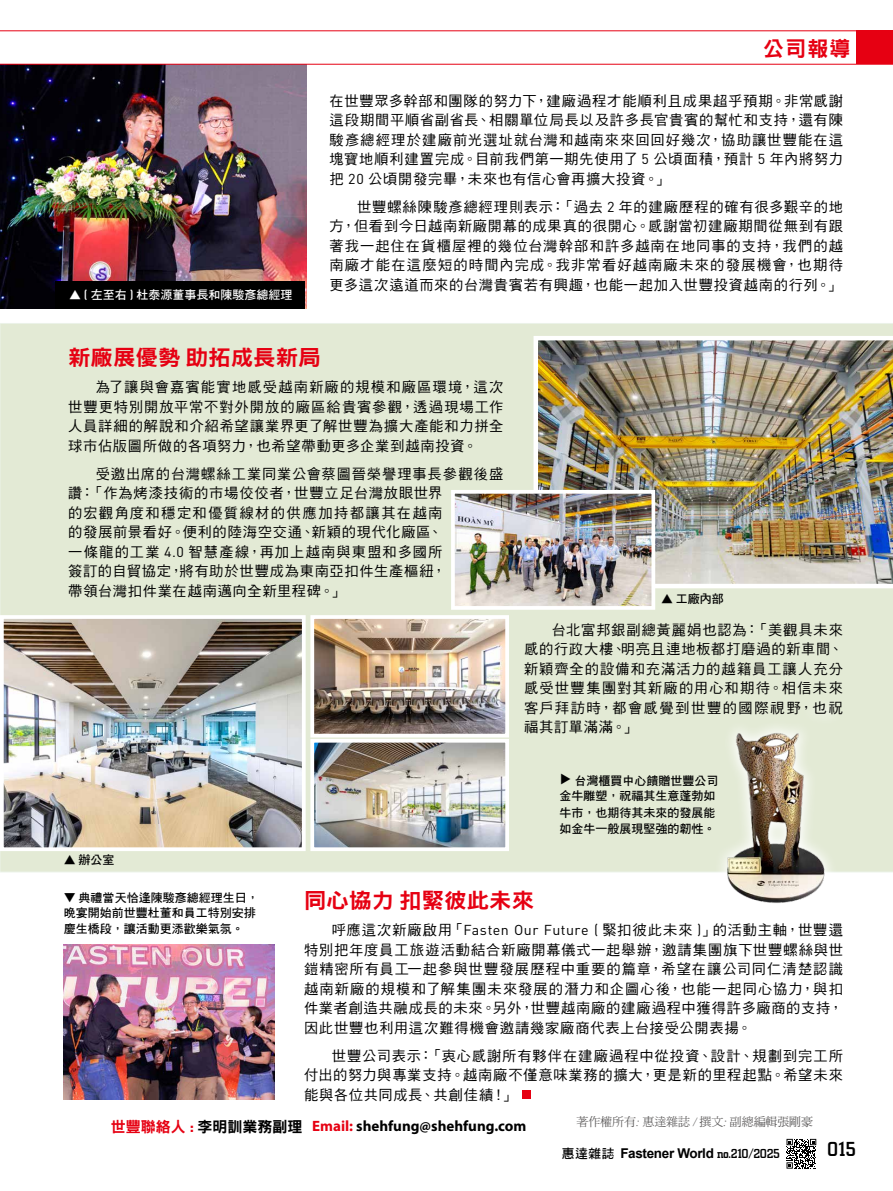
<style>
.page{position:relative;width:893px;height:1191px;background:#fff}
.page>*{position:absolute;margin:0;border:0;box-sizing:border-box;transform-origin:0 0}
.t1{font:21.3px "DF Hei Std W9";color:#e60012;scale:1.05 1}
.t2{font:21px "DF Hei Std W9";color:#e60012}
.t3{font:500 21px "City D";color:#000}
.t4{font:700 15px "Myriad Pro";color:#000}
.t5{font:14.25px/19.5px "DF Hei Std W5";letter-spacing:.06em;color:#000;text-align:justify}
.t6{font:700 13.5px "Arial";letter-spacing:-.025em;color:#000}
.t7{font:12px/15.3px "DF Hei Std W7";color:#000}
.t8{font:12px "DF Ming Std W5";letter-spacing:-.01em;color:#595757}
.t9{font:12px "DF Hei Std W7";color:#fff}
.s1{font-family:"DIN Pro";font-weight:500}
.s2{font-family:"DIN Pro"}
.s3{font-family:"DF Hei Std W9";font-weight:400;color:#e60012}
.s4{font-family:"DIN Pro";color:#e60012}
.s5{font-family:"DF Hei Std W9";font-weight:400}
.s6{color:#e60012}
.s7{font-family:"Times New Roman";font-style:italic}
.s8{font-family:"DF Hei Std W7";font-weight:400;font-size:12.75px}
.s9{font-family:"City D";font-weight:500}
</style>
<div class="page">
<img style="left:0;top:65px;width:306px;height:244px">
<div style="left:55px;top:281px;width:250px;height:28px;background:#000"></div>
<div style="left:0;top:323px;width:893px;height:549px;background:#e3ead5"></div>
<div style="left:857px;top:31px;width:36px;height:33px;background:#e60012"></div>
<hr style="left:0;top:64px;width:893px;height:1px;background:#e60012">
<hr style="left:0;top:31px;width:893px;height:1px;background:#e60012">
<svg style="left:786px;top:1138px;width:30px;height:30px"></svg>
<div style="left:522px;top:1090px;width:8px;height:8px;background:#e60012"></div>
<div style="left:713px;top:697px;width:132px;height:176px;background:#e3ead5"></div>
<img style="left:714px;top:711px;width:117px;height:192px">
<img style="left:533px;top:336px;width:360px;height:252px">
<img style="left:64px;top:944px;width:211px;height:155px">
<img style="left:456px;top:495px;width:194px;height:110px">
<div style="left:451px;top:490px;width:204px;height:120px;border:4px solid #fff"></div>
<img style="left:5px;top:620px;width:296px;height:226px">
<div style="left:0;top:615px;width:306px;height:236px;border:4px solid #fff"></div>
<img style="left:315px;top:620px;width:189px;height:112px">
<div style="left:310px;top:615px;width:199px;height:122px;border:4px solid #fff"></div>
<img style="left:315px;top:744px;width:189px;height:102px">
<div style="left:310px;top:739px;width:199px;height:112px;border:4px solid #fff"></div>
<p class="t9" style="left:69px;top:288px;width:225px">▲ <span class="s1">(</span> 左至右 <span class="s1">)</span> 杜泰源董事長和陳駿彥總經理</p>
<h2 class="t2" style="left:763px;top:37px;width:89px">公司報導</h2>
<p class="t5" style="left:330px;top:91px;width:515px">在世豐眾多幹部和團隊的努力下，建廠過程才能順利且成果超乎預期。非常感謝這段期間平順省副省長、相關單位局長以及許多長官貴賓的幫忙和支持，還有陳駿彥總經理於建廠前光選址就台灣和越南來來回回好幾次，協助讓世豐能在這塊寶地順利建置完成。目前我們第一期先使用了 <span class="s2">5</span> 公頃面積，預計 <span class="s2">5</span> 年內將努力把 <span class="s2">20</span> 公頃開發完畢，未來也有信心會再擴大投資。」</p>
<p class="t5" style="left:330px;top:197px;width:515px;text-indent:28px">世豐螺絲陳駿彥總經理則表示：「過去 <span class="s2">2</span> 年的建廠歷程的確有很多艱辛的地方，但看到今日越南新廠開幕的成果真的很開心。感謝當初建廠期間從無到有跟著我一起住在貨櫃屋裡的幾位台灣幹部和許多越南在地同事的支持，我們的越南廠才能在這麼短的時間內完成。我非常看好越南廠未來的發展機會，也期待更多這次遠道而來的台灣貴賓若有興趣，也能一起加入世豐投資越南的行列。」</p>
<h1 class="t1" style="left:68px;top:345px;width:242px">新廠展優勢助拓成長新局</h1>
<p class="t5" style="left:68px;top:377px;width:437px;text-indent:28px">為了讓與會嘉賓能實地感受越南新廠的規模和廠區環境，這次世豐更特別開放平常不對外開放的廠區給貴賓參觀，透過現場工作人員詳細的解說和介紹希望讓業界更了解世豐為擴大產能和力拼全球市佔版圖所做的各項努力，也希望帶動更多企業到越南投資。</p>
<p class="t5" style="left:68px;top:463px;width:437px;text-align:left;text-indent:28px">受邀出席的台灣螺絲工業同業公會蔡圖晉榮譽理事長參觀後盛讚：「作為烤漆技術的市場佼佼者，世豐立足台灣放眼世界<br>的宏觀角度和穩定和優質線材的供應加持都讓其在越南<br>的發展前景看好。便利的陸海空交通、新穎的現代化廠區、<br>一條龍的工業 <span class="s2">4.0</span> 智慧產線，再加上越南與東盟和多國所<br>簽訂的自貿協定，將有助於世豐成為東南亞扣件生產樞紐，<br>帶領台灣扣件業在越南邁向全新里程碑。」</p>
<p class="t7" style="left:661px;top:591px;width:64px">▲ 工廠內部</p>
<p class="t5" style="left:524px;top:619px;width:320px;text-indent:28px">台北富邦銀副總黃麗娟也認為：「美觀具未來感的行政大樓、明亮且連地板都打磨過的新車間、新穎齊全的設備和充滿活力的越籍員工讓人充分感受世豐集團對其新廠的用心和期待。相信未來客戶拜訪時，都會感覺到世豐的國際視野，也祝福其訂單滿滿。」</p>
<p class="t7" style="left:574px;top:773px;width:13px;rotate:90deg">▲</p>
<p class="t7" style="left:559px;top:773px;width:161px;text-align:right">台灣櫃買中心饋贈世豐公司<br>金牛雕塑，祝福其生意蓬勃如</p>
<p class="t7" style="left:559px;top:804px;width:157px;line-height:16.5px">牛市，也期待其未來的發展能如金牛一般展現堅強的韌性。</p>
<p class="t7" style="left:64px;top:851px;width:52px">▲ 辦公室</p>
<p class="t7" style="left:64px;top:890px;width:196px">▼ 典禮當天恰逢陳駿彥總經理生日，晚宴開始前世豐杜董和員工特別安排慶生橋段，讓活動更添歡樂氣氛。</p>
<h1 class="t1" style="left:304px;top:888px;width:221px">同心協力扣緊彼此未來</h1>
<p class="t5" style="left:304px;top:920px;width:540px;text-indent:28px">呼應這次新廠啟用「<span class="s2">Fasten Our Future (</span> 緊扣彼此未來 <span class="s2">)</span>」的活動主軸，世豐還特別把年度員工旅遊活動結合新廠開幕儀式一起舉辦，邀請集團旗下世豐螺絲與世鎧精密所有員工一起參與世豐發展歷程中重要的篇章，希望在讓公司同仁清楚認識越南新廠的規模和了解集團未來發展的潛力和企圖心後，也能一起同心協力，與扣件業者創造共融成長的未來。另外，世豐越南廠的建廠過程中獲得許多廠商的支持，因此世豐也利用這次難得機會邀請幾家廠商代表上台接受公開表揚。</p>
<p class="t5" style="left:304px;top:1045px;width:540px;text-indent:28px">世豐公司表示：「衷心感謝所有夥伴在建廠過程中從投資、設計、規劃到完工所付出的努力與專業支持。越南廠不僅意味業務的擴大，更是新的里程起點。希望未來能與各位共同成長、共創佳績！」</p>
<p class="t4" style="left:111px;top:1116px;width:417px"><span class="s3">世豐聯絡人</span> <span class="s4">:</span> <span class="s5">李明訓業務副理</span> <span class="s6">Email:</span> shehfung@shehfung.com</p>
<p class="t8" style="left:577px;top:1115px;width:238px">著作權所有<span class="s7">:</span> 惠達雜誌 <span class="s7">/</span> 撰文<span class="s7">:</span> 副總編輯張剛豪</p>
<p class="t6" style="left:562px;top:1143px;width:220px"><span class="s8">惠達雜誌</span> Fastener World <span class="s9">no.210/2025</span></p>
<h2 class="t3" style="left:827px;top:1138px;width:30px">015</h2>
</div>
